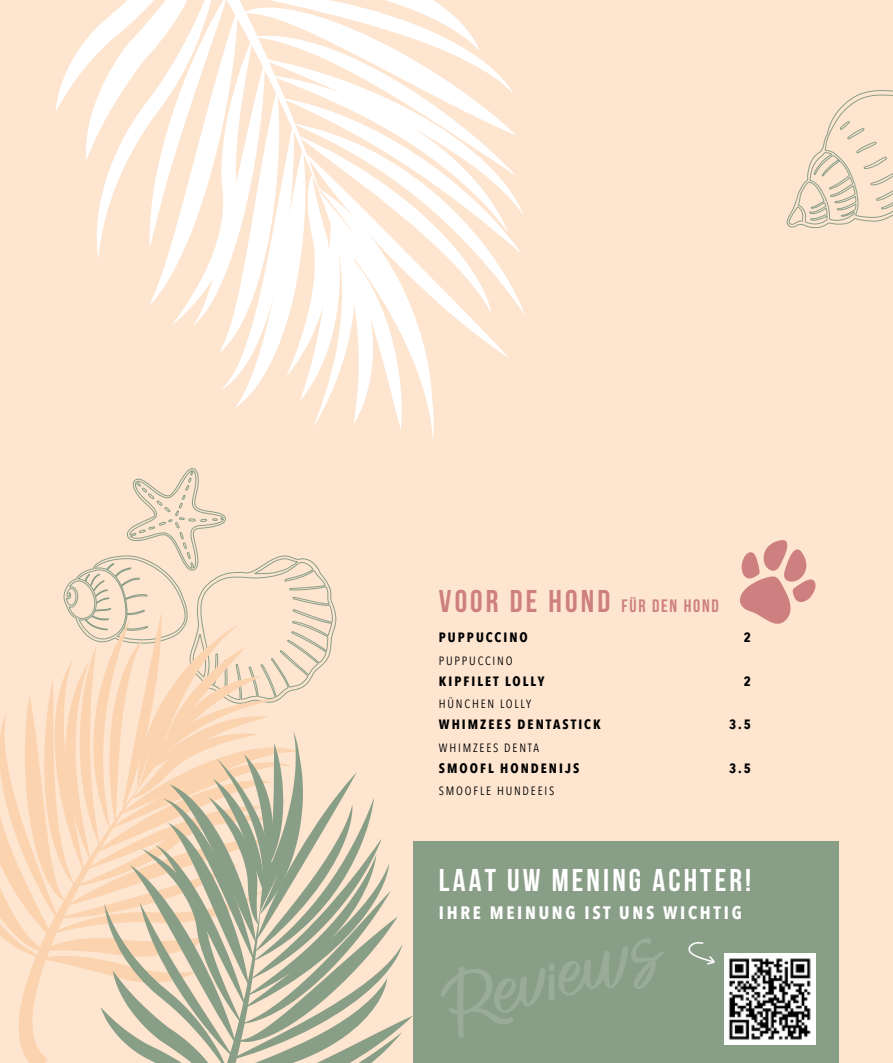
<style>
.page{position:relative;width:893px;height:1063px;background:#fde5d0}
.page>*{position:absolute;margin:0;border:0;box-sizing:border-box;transform-origin:0 0}
.t1{font:700 31.5px "Bebas Neue";letter-spacing:.1em;color:#ce8080}
.t2{font:700 31.5px "Bebas Neue";letter-spacing:.1em;color:#fff}
.t3{font:700 18px "Avenir Next Condensed";letter-spacing:.15em;color:#fff}
.t4{font:700 13.5px "Avenir Next Condensed";letter-spacing:.15em;color:#000}
.t5{font:12px "Avenir Next Condensed";letter-spacing:.15em;color:#000}
.s1{font-size:18px}
</style>
<div class="page">
<div style="left:413px;top:841px;width:426px;height:222px;background:#899e87"></div>
<img style="left:724px;top:953px;width:91px;height:91px">
<svg style="left:56px;top:0;width:465px;height:440px"></svg>
<svg style="left:63px;top:0;width:261px;height:202px"></svg>
<svg style="left:0;top:468px;width:413px;height:595px"></svg>
<svg style="left:786px;top:90px;width:107px;height:139px"></svg>
<svg style="left:740px;top:540px;width:76px;height:84px"></svg>
<h1 class="t1" style="left:439px;top:584px;width:281px">VOOR DE HOND <span class="s1">FÜR DEN HOND</span></h1>
<p class="t4" style="left:439px;top:629px;width:90px">PUPPUCCINO</p>
<p class="t4" style="left:744px;top:629px;width:9px">2</p>
<p class="t5" style="left:439px;top:650px;width:75px">PUPPUCCINO</p>
<p class="t4" style="left:439px;top:673px;width:107px">KIPFILET LOLLY</p>
<p class="t4" style="left:744px;top:673px;width:9px">2</p>
<p class="t5" style="left:439px;top:694px;width:94px">HÜNCHEN LOLLY</p>
<p class="t4" style="left:439px;top:716px;width:163px">WHIMZEES DENTASTICK</p>
<p class="t4" style="left:729px;top:716px;width:23px">3.5</p>
<p class="t5" style="left:439px;top:737px;width:102px">WHIMZEES DENTA</p>
<p class="t4" style="left:439px;top:760px;width:142px">SMOOFL HONDENIJS</p>
<p class="t4" style="left:729px;top:760px;width:23px">3.5</p>
<p class="t5" style="left:439px;top:781px;width:117px">SMOOFLE HUNDEEIS</p>
<h1 class="t2" style="left:439px;top:863px;width:314px">LAAT UW MENING ACHTER!</h1>
<h2 class="t3" style="left:439px;top:902px;width:304px">IHRE MEINUNG IST UNS WICHTIG</h2>
</div>
